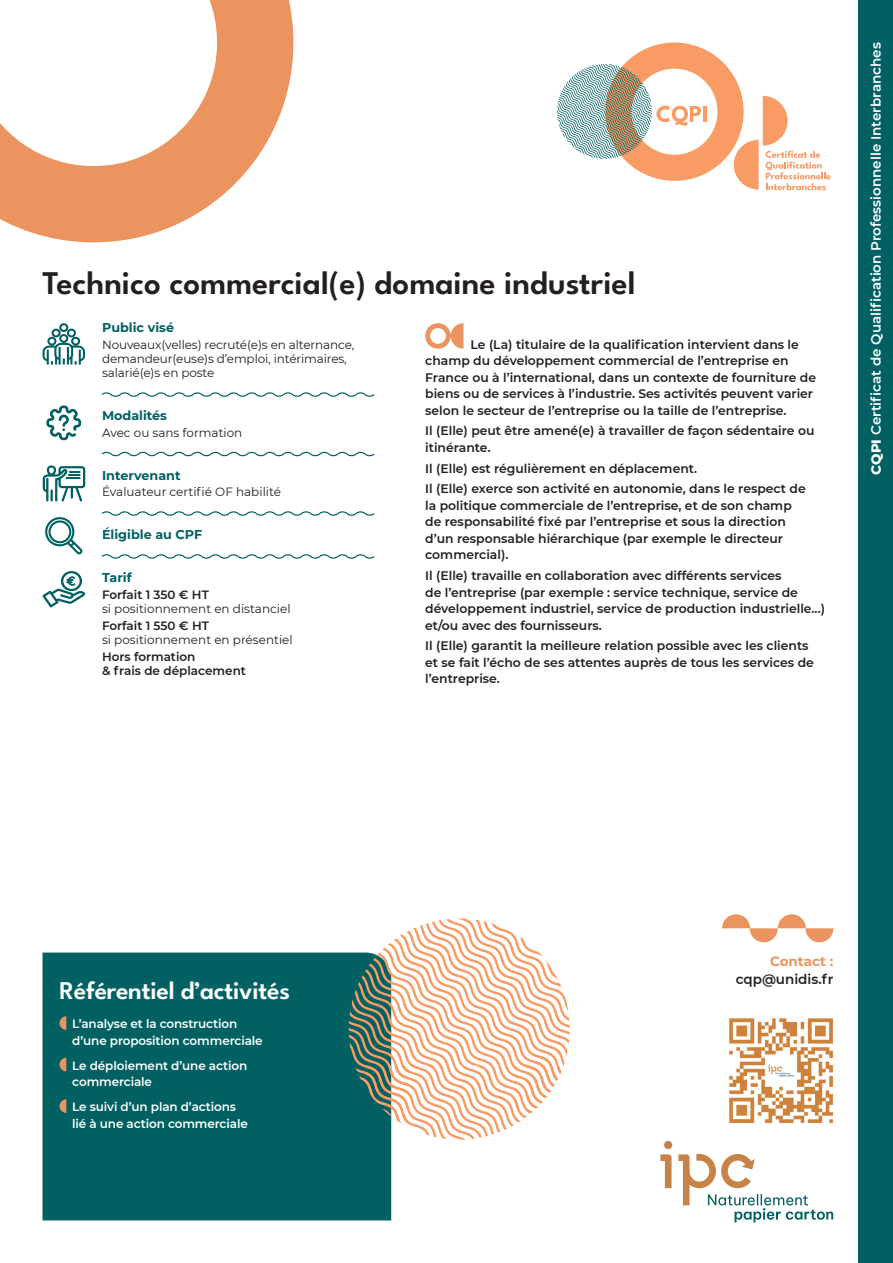
<style>
.page{position:relative;width:893px;height:1263px;background:#fff}
.page>*{position:absolute;margin:0;border:0;box-sizing:border-box;transform-origin:0 0}
.t1{font:600 33px "League Spartan";color:#231f20}
.t2{font:600 25.5px "League Spartan";letter-spacing:-.01em;color:#fff}
.t3{font:600 13.5px "Montserrat";color:#fff}
.t4{font:600 13.5px "Montserrat";color:#231f20}
.t5{font:700 13.5px "Montserrat";color:#ec945f}
.t6{font:700 12.75px "Montserrat";color:#006062}
.t7{font:600 12.3px/16.5px "Montserrat";color:#231f20}
.t8{font:12px/14.4px "Montserrat";letter-spacing:-.01em;color:#231f20}
.t9{font:600 12px/16.5px "Montserrat";letter-spacing:-.01em;color:#fff}
.t10{font:600 12px/14.4px "Montserrat";color:#231f20}
.s1{font-weight:800}
</style>
<div class="page">
<div style="left:43px;top:952px;width:348px;height:268px;background:#006062"></div>
<svg style="left:60px;top:1016px;width:6px;height:14px"></svg>
<svg style="left:60px;top:1058px;width:6px;height:13px"></svg>
<svg style="left:60px;top:1099px;width:6px;height:14px"></svg>
<svg style="left:425px;top:323px;width:38px;height:26px"></svg>
<svg style="left:660px;top:1154px;width:11px;height:34px"></svg>
<div style="left:664px;top:1141px;width:8px;height:8px;background:#c78248;border-radius:50%"></div>
<svg style="left:678px;top:1154px;width:155px;height:68px"></svg>
<svg style="left:0;top:0;width:293px;height:242px"></svg>
<svg style="left:349px;top:918px;width:221px;height:222px"></svg>
<svg style="left:722px;top:914px;width:111px;height:28px"></svg>
<img style="left:729px;top:1018px;width:105px;height:106px">
<div style="left:859px;top:0;width:34px;height:1263px;background:#006062"></div>
<svg style="left:101px;top:392px;width:274px;height:5px"></svg>
<svg style="left:101px;top:451px;width:274px;height:6px"></svg>
<svg style="left:101px;top:511px;width:274px;height:5px"></svg>
<svg style="left:101px;top:554px;width:274px;height:5px"></svg>
<svg style="left:43px;top:323px;width:42px;height:42px"></svg>
<svg style="left:46px;top:405px;width:35px;height:35px"></svg>
<svg style="left:45px;top:517px;width:37px;height:37px"></svg>
<svg style="left:42px;top:571px;width:43px;height:36px"></svg>
<svg style="left:43px;top:465px;width:42px;height:36px"></svg>
<svg style="left:557px;top:43px;width:274px;height:147px"></svg>
<h1 class="t1" style="left:43px;top:259px;width:594px">Technico commercial(e) domaine industriel</h1>
<p class="t6" style="left:102px;top:318px;width:73px">Public visé</p>
<p class="t8" style="left:102px;top:337px;width:254px">Nouveaux(velles) recruté(e)s en alternance, demandeur(euse)s d’emploi, intérimaires, salarié(e)s en poste</p>
<p class="t6" style="left:102px;top:407px;width:67px">Modalités</p>
<p class="t8" style="left:102px;top:425px;width:142px">Avec ou sans formation</p>
<p class="t6" style="left:102px;top:466px;width:80px">Intervenant</p>
<p class="t8" style="left:102px;top:484px;width:180px">Évaluateur certifié OF habilité</p>
<p class="t6" style="left:102px;top:526px;width:102px">Éligible au CPF</p>
<p class="t6" style="left:102px;top:568px;width:31px">Tarif</p>
<p class="t10" style="left:102px;top:587px;width:108px">Forfait 1 350 € HT</p>
<p class="t8" style="left:102px;top:601px;width:190px">si positionnement en distanciel</p>
<p class="t10" style="left:102px;top:618px;width:108px">Forfait 1 550 € HT</p>
<p class="t8" style="left:102px;top:632px;width:192px">si positionnement en présentiel</p>
<p class="t10" style="left:102px;top:649px;width:145px">Hors formation<br>&amp; frais de déplacement</p>
<p class="t7" style="left:425px;top:335px;width:392px;text-indent:45px">Le (La) titulaire de la qualification intervient dans le champ du développement commercial de l’entreprise en France ou à l’international, dans un contexte de fourniture de biens ou de services à l’industrie. Ses activités peuvent varier selon le secteur de l’entreprise ou la taille de l’entreprise.</p>
<p class="t7" style="left:425px;top:422px;width:391px">Il (Elle) peut être amené(e) à travailler de façon sédentaire ou itinérante.</p>
<p class="t7" style="left:425px;top:457px;width:382px;line-height:20.7px">Il (Elle) est régulièrement en déplacement.<br>Il (Elle) exerce son activité en autonomie, dans le respect de</p>
<p class="t7" style="left:425px;top:497px;width:368px">la politique commerciale de l’entreprise, et de son champ de responsabilité fixé par l’entreprise et sous la direction d’un responsable hiérarchique (par exemple le directeur commercial).</p>
<p class="t7" style="left:425px;top:567px;width:401px">Il (Elle) travaille en collaboration avec différents services<br>de l’entreprise (par exemple : service technique, service de développement industriel, service de production industrielle...) et/ou avec des fournisseurs.</p>
<p class="t7" style="left:425px;top:637px;width:390px">Il (Elle) garantit la meilleure relation possible avec les clients et se fait l’écho de ses attentes auprès de tous les services de l’entreprise.</p>
<p class="t3" style="left:866px;top:474px;width:433px;rotate:-90deg"><span class="s1">CQPI</span> Certificat de Qualification Professionnelle Interbranches</p>
<h2 class="t2" style="left:60px;top:972px;width:232px">Référentiel d’activités</h2>
<p class="t9" style="left:72px;top:1015px;width:192px">L’analyse et la construction d’une proposition commerciale</p>
<p class="t9" style="left:72px;top:1057px;width:176px">Le déploiement d’une action commerciale</p>
<p class="t9" style="left:72px;top:1098px;width:177px">Le suivi d’un plan d’actions lié à une action commerciale</p>
<p class="t5" style="left:770px;top:952px;width:65px">Contact :</p>
<p class="t4" style="left:736px;top:970px;width:99px">cqp@unidis.fr</p>
</div>
